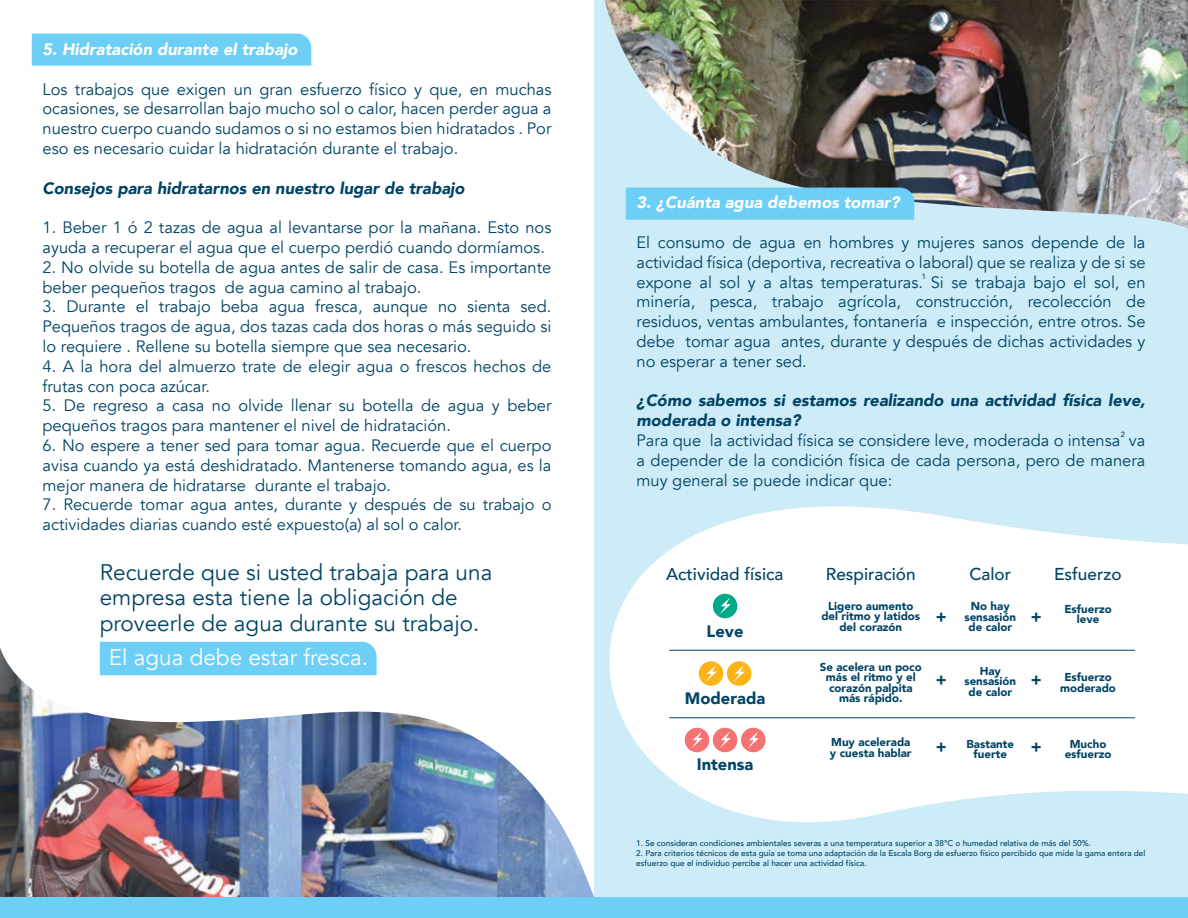
<style>
.page{position:relative;width:1188px;height:918px;background:#fff}
.page>*{position:absolute;margin:0;border:0;box-sizing:border-box;transform-origin:0 0}
.t1{font:22.5px/25.5px "Avenir";color:#046}
.t2{font:22.5px "Avenir";color:#fff}
.t3{font:500 17.25px "Avenir";color:#046}
.t4{font:16.5px/19.8px "Avenir";color:#046;text-align:justify}
.t5{font:italic 900 16.5px/19.8px "Avenir";color:#046}
.t6{font:italic 900 16.5px "Avenir";color:#fff}
.t7{font:900 16.5px "Avenir";color:#046}
.t8{font:900 11.4px/10.5px "Avenir";color:#046;text-align:center}
.t9{font:500 8.25px/9.9px "Avenir";color:#046}
.t10{font:500 7.5px "Avenir";color:#046}
</style>
<div class="page">
<img style="left:0;top:648px;width:497px;height:249px">
<img style="left:497px;top:752px;width:97px;height:145px">
<div style="left:32px;top:34px;width:279px;height:32px;background:#6dcff6"></div>
<div style="left:0;top:897px;width:594px;height:21px;background:#6dcff6"></div>
<div style="left:100px;top:642px;width:277px;height:33px;background:#6dcff6"></div>
<div style="left:594px;top:0;width:594px;height:918px;background:#ceecf8"></div>
<img style="left:605px;top:0;width:583px;height:229px">
<div style="left:626px;top:188px;width:288px;height:32px;background:#6dcff6"></div>
<div style="left:594px;top:897px;width:594px;height:21px;background:#6dcff6"></div>
<svg style="left:609px;top:506px;width:579px;height:316px;fill:#fff"></svg>
<div style="left:713px;top:594px;width:24px;height:24px;background:#00a889;border-radius:50%"></div>
<svg style="left:719px;top:597px;width:12px;height:18px"></svg>
<div style="left:727px;top:661px;width:24px;height:25px;background:#fcb316;border-radius:50%"></div>
<svg style="left:734px;top:665px;width:11px;height:17px"></svg>
<div style="left:699px;top:661px;width:24px;height:25px;background:#fcb316;border-radius:50%"></div>
<svg style="left:705px;top:665px;width:12px;height:17px"></svg>
<div style="left:713px;top:728px;width:24px;height:24px;background:#f37371;border-radius:50%"></div>
<svg style="left:720px;top:731px;width:11px;height:17px"></svg>
<div style="left:741px;top:728px;width:25px;height:24px;background:#f37371;border-radius:50%"></div>
<svg style="left:748px;top:732px;width:11px;height:16px"></svg>
<div style="left:685px;top:728px;width:24px;height:24px;background:#f37371;border-radius:50%"></div>
<svg style="left:692px;top:731px;width:11px;height:17px"></svg>
<hr style="left:669px;top:717px;width:466px;height:1px;background:#046">
<hr style="left:669px;top:650px;width:466px;height:1px;background:#046">
<p class="t6" style="left:43px;top:36px;width:257px">5. Hidratación durante el trabajo</p>
<p class="t4" style="left:43px;top:79px;width:511px">Los trabajos que exigen un gran esfuerzo físico y que, en muchas ocasiones, se desarrollan bajo mucho sol o calor, hacen perder agua a nuestro cuerpo cuando sudamos o si no estamos bien hidratados . Por eso es necesario cuidar la hidratación durante el trabajo.</p>
<p class="t5" style="left:43px;top:178px;width:424px">Consejos para hidratarnos en nuestro lugar de trabajo</p>
<p class="t4" style="left:43px;top:218px;width:510px">1. Beber 1 ó 2 tazas de agua al levantarse por la mañana. Esto nos ayuda a recuperar el agua que el cuerpo perdió cuando dormíamos.</p>
<p class="t4" style="left:43px;top:258px;width:510px">2. No olvide su botella de agua antes de salir de casa. Es importante beber pequeños tragos de agua camino al trabajo.</p>
<p class="t4" style="left:43px;top:297px;width:510px">3. Durante el trabajo beba agua fresca, aunque no sienta sed.<br>Pequeños tragos de agua, dos tazas cada dos horas o más seguido si lo requiere . Rellene su botella siempre que sea necesario.</p>
<p class="t4" style="left:43px;top:357px;width:510px">4. A la hora del almuerzo trate de elegir agua o frescos hechos de frutas con poca azúcar.</p>
<p class="t4" style="left:43px;top:396px;width:510px">5. De regreso a casa no olvide llenar su botella de agua y beber pequeños tragos para mantener el nivel de hidratación.</p>
<p class="t4" style="left:43px;top:436px;width:510px">6. No espere a tener sed para tomar agua. Recuerde que el cuerpo avisa cuando ya está deshidratado. Mantenerse tomando agua, es la mejor manera de hidratarse durante el trabajo.</p>
<p class="t4" style="left:43px;top:495px;width:510px">7. Recuerde tomar agua antes, durante y después de su trabajo o actividades diarias cuando esté expuesto(a) al sol o calor.</p>
<h1 class="t1" style="left:100px;top:560px;width:394px">Recuerde que si usted trabaja para una empresa esta tiene la obligación de proveerle de agua durante su trabajo.</h1>
<h1 class="t2" style="left:109px;top:644px;width:261px">El agua debe estar fresca.</h1>
<p class="t6" style="left:637px;top:189px;width:265px">3. ¿Cuánta agua debemos tomar?</p>
<p class="t4" style="left:637px;top:233px;width:511px">El consumo de agua en hombres y mujeres sanos depende de la actividad física (deportiva, recreativa o laboral) que se realiza y de si se expone al sol y a altas temperaturas. Si se trabaja bajo el sol, en minería, pesca, trabajo agrícola, construcción, recolección de residuos, ventas ambulantes, fontanería e inspección, entre otros. Se debe tomar agua antes, durante y después de dichas actividades y no esperar a tener sed.</p>
<p class="t5" style="left:637px;top:391px;width:510px">¿Cómo sabemos si estamos realizando una actividad física leve, moderada o intensa?</p>
<p class="t4" style="left:637px;top:431px;width:510px">Para que la actividad física se considere leve, moderada o intensa va a depender de la condición física de cada persona, pero de manera muy general se puede indicar que:</p>
<p class="t10" style="left:922px;top:269px;width:6px">1</p>
<p class="t10" style="left:1121px;top:428px;width:6px">2</p>
<p class="t3" style="left:666px;top:560px;width:119px">Actividad física</p>
<p class="t3" style="left:826px;top:560px;width:91px">Respiración</p>
<p class="t3" style="left:969px;top:560px;width:43px">Calor</p>
<p class="t3" style="left:1054px;top:560px;width:69px">Esfuerzo</p>
<p class="t7" style="left:707px;top:617px;width:38px">Leve</p>
<p class="t8" style="left:964px;top:601px;width:53px">No hay sensasión de calor</p>
<p class="t8" style="left:821px;top:600px;width:100px">Ligero aumento del ritmo y latidos del corazón</p>
<p class="t8" style="left:820px;top:661px;width:103px">Se acelera un poco más el ritmo y el corazón palpita más rápido.</p>
<p class="t8" style="left:830px;top:737px;width:83px;text-align:left">Muy acelerada y cuesta hablar</p>
<p class="t8" style="left:1064px;top:603px;width:49px">Esfuerzo leve</p>
<p class="t7" style="left:936px;top:602px;width:12px">+</p>
<p class="t7" style="left:1031px;top:602px;width:12px">+</p>
<p class="t8" style="left:964px;top:665px;width:53px">Hay sensasión de calor</p>
<p class="t8" style="left:1060px;top:672px;width:57px">Esfuerzo moderado</p>
<p class="t7" style="left:936px;top:665px;width:12px">+</p>
<p class="t7" style="left:1031px;top:665px;width:12px">+</p>
<p class="t7" style="left:685px;top:685px;width:82px">Moderada</p>
<p class="t8" style="left:967px;top:738px;width:49px">Bastante fuerte</p>
<p class="t8" style="left:1065px;top:738px;width:48px">Mucho esfuerzo</p>
<p class="t7" style="left:936px;top:732px;width:12px">+</p>
<p class="t7" style="left:1031px;top:732px;width:12px">+</p>
<p class="t7" style="left:697px;top:750px;width:58px">Intensa</p>
<p class="t9" style="left:636px;top:838px;width:456px">1. Se consideran condiciones ambientales severas a una temperatura superior a 38°C o humedad relativa de más del 50%.</p>
<p class="t9" style="left:636px;top:848px;width:511px">2. Para criterios técnicos de esta guía se toma una adaptación de la Escala Borg de esfuerzo físico percibido que mide la gama entera del esfuerzo que el individuo percibe al hacer una actividad física.</p>
</div>
